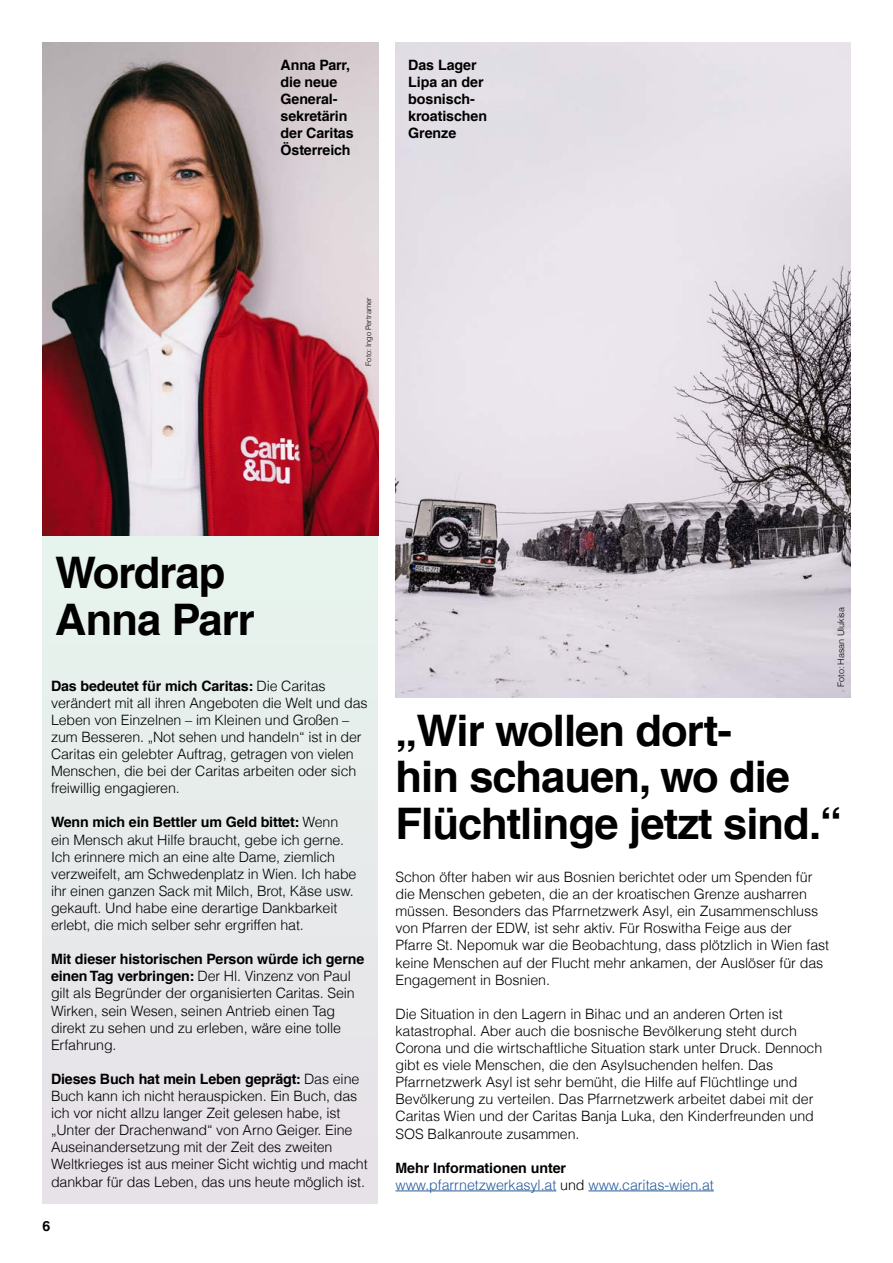
<style>
.page{position:relative;width:893px;height:1263px;background:#fff}
.page>*{position:absolute;margin:0;border:0;box-sizing:border-box;transform-origin:0 0}
.t1{font:700 43.5px/46.5px "Helvetica LT Com";letter-spacing:-.02em;color:#000}
.t2{font:300 14.25px/17.1px "Helvetica LT Com";letter-spacing:-.01em;color:#000}
.t3{font:300 14.25px/17.1px "Helvetica LT Com";letter-spacing:-.005em;color:#275b9b}
.t4{font:700 14.25px/17.1px "Helvetica LT Com";letter-spacing:-.01em;color:#000}
.t5{font:700 14.25px/17.1px "Helveticafor Caritas";letter-spacing:-.005em;color:#000}
.t6{font:300 9px "Helveticafor Caritas";letter-spacing:-.005em;color:#000}
.t7{font:300 7.5px "Helvetica LT Com";letter-spacing:-.005em;color:#000}
.s1{font-weight:700}
.s2{font-weight:700;color:#000}
.s3{color:#000}
</style>
<div class="page">
<hr style="left:395px;top:1190px;width:161px;height:1px;background:#275b9b">
<hr style="left:588px;top:1190px;width:126px;height:1px;background:#275b9b">
<div style="left:43px;top:536px;width:335px;height:667px;background:#e7eaea"></div>
<img style="left:43px;top:43px;width:335px;height:493px">
<img style="left:395px;top:43px;width:455px;height:654px">
<p class="t4" style="left:281px;top:56px;width:75px">Anna Parr, die neue<br>General&shy;sekretärin der Caritas<br>Österreich</p>
<p class="t5" style="left:408px;top:56px;width:80px">Das Lager<br>Lipa an der bosnisch&shy;kroatischen<br>Grenze</p>
<p class="t7" style="left:364px;top:366px;width:70px;rotate:-90deg">Foto: Ingo Pertramer</p>
<h1 class="t1" style="left:55px;top:550px;width:201px">Wordrap<br>Anna Parr</h1>
<p class="t2" style="left:51px;top:677px;width:318px"><span class="s1">Das bedeutet für mich Caritas:</span> Die Caritas verändert mit all ihren Angeboten die Welt und das Leben von Einzelnen – im Kleinen und Großen – zum Besseren. „Not sehen und handeln“ ist in der Caritas ein gelebter Auftrag, getragen von vielen Menschen, die bei der Caritas arbeiten oder sich freiwillig engagieren.</p>
<p class="t2" style="left:51px;top:814px;width:307px"><span class="s1">Wenn mich ein Bettler um Geld bittet:</span> Wenn ein Mensch akut Hilfe braucht, gebe ich gerne.<br>Ich erinnere mich an eine alte Dame, ziemlich verzweifelt, am Schwedenplatz in Wien. Ich habe ihr einen ganzen Sack mit Milch, Brot, Käse usw. gekauft. Und habe eine derartige Dankbarkeit erlebt, die mich selber sehr ergriffen hat.</p>
<p class="t2" style="left:51px;top:950px;width:315px"><span class="s1">Mit dieser historischen Person würde ich gerne einen Tag verbringen:</span> Der Hl. Vinzenz von Paul gilt als Begründer der organisierten Caritas. Sein Wirken, sein Wesen, seinen Antrieb einen Tag direkt zu sehen und zu erleben, wäre eine tolle Erfahrung.</p>
<p class="t2" style="left:51px;top:1070px;width:318px"><span class="s1">Dieses Buch hat mein Leben geprägt:</span> Das eine Buch kann ich nicht herauspicken. Ein Buch, das ich vor nicht allzu langer Zeit gelesen habe, ist „Unter der Drachenwand“ von Arno Geiger. Eine Auseinandersetzung mit der Zeit des zweiten Weltkrieges ist aus meiner Sicht wichtig und macht dankbar für das Leben, das uns heute möglich ist.</p>
<p class="t4" style="left:43px;top:1217px;width:9px">6</p>
<p class="t6" style="left:835px;top:687px;width:81px;rotate:-90deg">Foto: Hasan Ulukisa</p>
<h1 class="t1" style="left:395px;top:707px;width:448px">„Wir wollen dort-<br>hin schauen, wo die<br>Flüchtlinge jetzt sind.“</h1>
<p class="t2" style="left:395px;top:868px;width:435px">Schon öfter haben wir aus Bosnien berichtet oder um Spenden für die Menschen gebeten, die an der kroatischen Grenze ausharren müssen. Besonders das Pfarrnetzwerk Asyl, ein Zusammenschluss von Pfarren der EDW, ist sehr aktiv. Für Roswitha Feige aus der Pfarre St. Nepomuk war die Beobachtung, dass plötzlich in Wien fast keine Menschen auf der Flucht mehr ankamen, der Auslöser für das Engagement in Bosnien.</p>
<p class="t2" style="left:395px;top:1005px;width:428px">Die Situation in den Lagern in Bihac und an anderen Orten ist katastrophal. Aber auch die bosnische Bevölkerung steht durch Corona und die wirtschaftliche Situation stark unter Druck. Dennoch gibt es viele Menschen, die den Asylsuchenden helfen. Das Pfarrnetzwerk Asyl ist sehr bemüht, die Hilfe auf Flüchtlinge und Bevölkerung zu verteilen. Das Pfarrnetzwerk arbeitet dabei mit der Caritas Wien und der Caritas Banja Luka, den Kinderfreunden und SOS Balkanroute zusammen.</p>
<p class="t3" style="left:395px;top:1159px;width:320px"><span class="s2">Mehr Informationen unter </span>www.pfarrnetzwerkasyl.at <span class="s3">und</span> www.caritas-wien.at</p>
</div>
